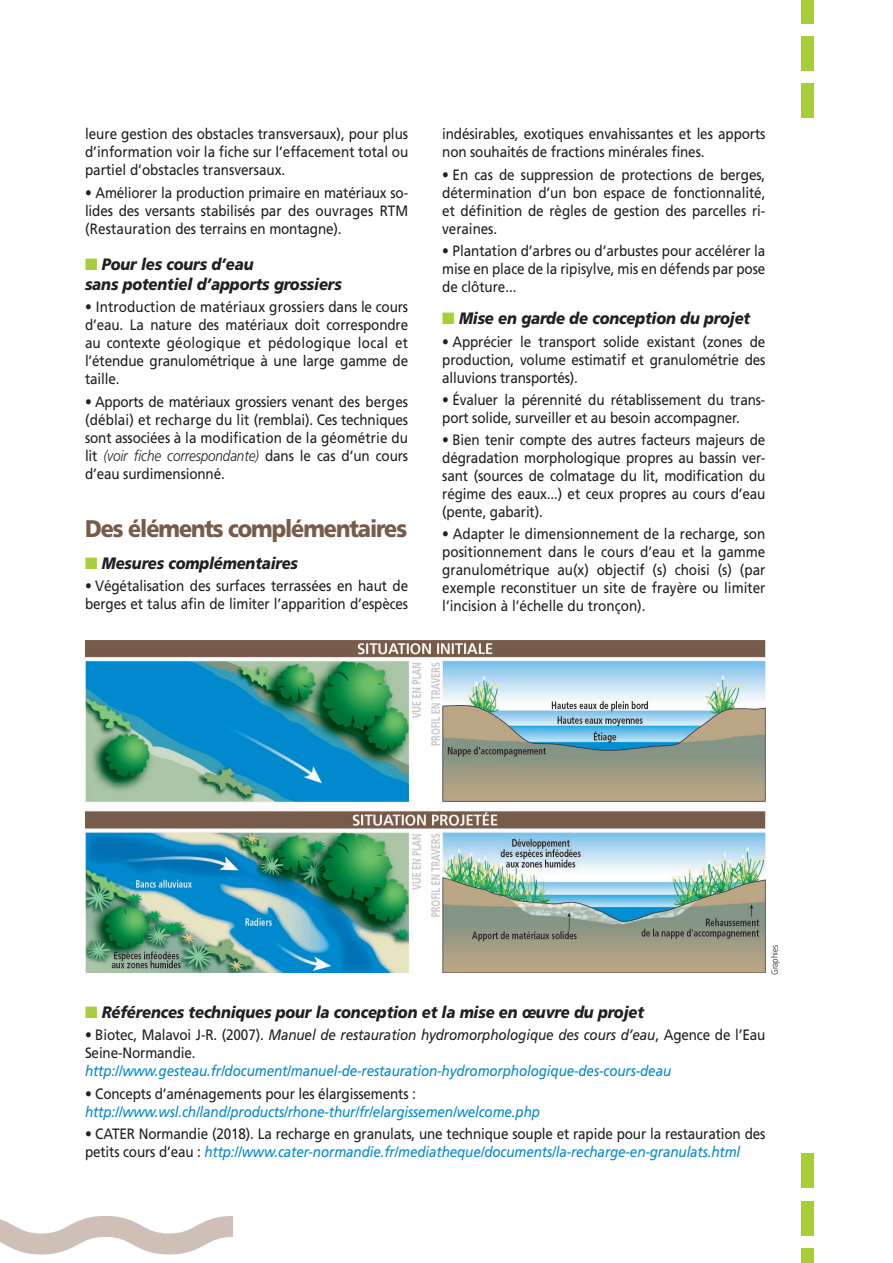
<style>
.page{position:relative;width:893px;height:1263px;background:#fff}
.page>*{position:absolute;margin:0;border:0;box-sizing:border-box;transform-origin:0 0}
.titre_11_Restaurati{font:900 24px "Frutiger";letter-spacing:-.05em;color:#775c4a;scale:.9 1}
.titre_111_fiches{font:italic 900 16.5px/19.8px "Frutiger";letter-spacing:-.01em;color:#231f20;scale:.9 1}
.a_corps_base{font:15px/18px "Frutiger";letter-spacing:-.01em;color:#231f20;text-align:justify;scale:.9 1}
.a_corps_base-2{font:italic 15px "Frutiger";letter-spacing:-.01em;color:#0089cf;scale:.9 1}
.crédits{font:300 9px "Frutiger";letter-spacing:-.01em;color:#231f20;scale:.9 1}
.s1{color:#a6ce39}
.s2{font-weight:300;font-style:italic}
.s3{font-style:italic}
.s4{font-style:italic;color:#0089cf}
</style>
<div class="page">
<svg style="left:0;top:1216px;width:233px;height:38px"></svg>
<div style="left:801px;top:83px;width:13px;height:34px;background:#a6ce39"></div>
<div style="left:801px;top:36px;width:13px;height:34px;background:#a6ce39"></div>
<div style="left:801px;top:0;width:13px;height:24px;background:#a6ce39"></div>
<div style="left:801px;top:1248px;width:13px;height:15px;background:#a6ce39"></div>
<div style="left:801px;top:1201px;width:13px;height:34px;background:#a6ce39"></div>
<div style="left:801px;top:1154px;width:13px;height:34px;background:#a6ce39"></div>
<img style="left:85px;top:640px;width:681px;height:333px">
<p class="a_corps_base" style="left:85px;top:125px;width:361px">leure gestion des obstacles transversaux), pour plus d’information voir la fiche sur l’effacement total ou partiel d’obstacles transversaux.</p>
<p class="a_corps_base" style="left:85px;top:183px;width:361px">• Améliorer la production primaire en matériaux so&shy;lides des versants stabilisés par des ouvrages RTM (Restauration des terrains en montagne).</p>
<p class="titre_111_fiches" style="left:85px;top:254px;width:287px"><span class="s1">■</span> Pour les cours d’eau<br>sans potentiel d’apports grossiers</p>
<p class="a_corps_base" style="left:85px;top:298px;width:361px">• Introduction de matériaux grossiers dans le cours d’eau. La nature des matériaux doit correspondre au contexte géologique et pédologique local et l’étendue granulométrique à une large gamme de taille.</p>
<p class="a_corps_base" style="left:85px;top:392px;width:361px">• Apports de matériaux grossiers venant des berges (déblai) et recharge du lit (remblai). Ces techniques sont associées à la modification de la géométrie du lit <span class="s2">(voir fiche correspondante)</span> dans le cas d’un cours d’eau surdimensionné.</p>
<p class="titre_11_Restaurati" style="left:85px;top:514px;width:359px">Des éléments complémentaires</p>
<p class="titre_111_fiches" style="left:85px;top:553px;width:238px"><span class="s1">■</span> Mesures complémentaires</p>
<p class="a_corps_base" style="left:85px;top:577px;width:361px">• Végétalisation des surfaces terrassées en haut de berges et talus afin de limiter l’apparition d’espèces</p>
<p class="a_corps_base" style="left:442px;top:125px;width:361px">indésirables, exotiques envahissantes et les apports non souhaités de fractions minérales fines.</p>
<p class="a_corps_base" style="left:442px;top:165px;width:361px">• En cas de suppression de protections de berges, détermination d’un bon espace de fonctionnalité, et définition de règles de gestion des parcelles ri&shy;veraines.</p>
<p class="a_corps_base" style="left:442px;top:241px;width:361px">• Plantation d’arbres ou d’arbustes pour accélérer la mise en place de la ripisylve, mis en défends par pose de clôture...</p>
<p class="titre_111_fiches" style="left:442px;top:308px;width:344px"><span class="s1">■</span> Mise en garde de conception du projet</p>
<p class="a_corps_base" style="left:442px;top:332px;width:361px">• Apprécier le transport solide existant (zones de production, volume estimatif et granulométrie des alluvions transportés).</p>
<p class="a_corps_base" style="left:442px;top:390px;width:361px">• Évaluer la pérennité du rétablissement du trans&shy;port solide, surveiller et au besoin accompagner.</p>
<p class="a_corps_base" style="left:442px;top:431px;width:361px">• Bien tenir compte des autres facteurs majeurs de dégradation morphologique propres au bassin ver&shy;sant (sources de colmatage du lit, modification du régime des eaux...) et ceux propres au cours d’eau (pente, gabarit).</p>
<p class="a_corps_base" style="left:442px;top:525px;width:361px">• Adapter le dimensionnement de la recharge, son positionnement dans le cours d’eau et la gamme granulométrique au(x) objectif (s) choisi (s) (par exemple reconstituer un site de frayère ou limiter l’incision à l’échelle du tronçon).</p>
<p class="crédits" style="left:770px;top:975px;width:35px;rotate:-90deg">Graphies</p>
<p class="titre_111_fiches" style="left:85px;top:1002px;width:623px"><span class="s1">■</span> Références techniques pour la conception et la mise en œuvre du projet</p>
<p class="a_corps_base" style="left:85px;top:1026px;width:757px">• Biotec, Malavoi J-R. (2007). <span class="s3">Manuel de restauration hydromorphologique des cours d’eau</span>, Agence de l’Eau<br>Seine-Normandie.</p>
<p class="a_corps_base-2" style="left:85px;top:1062px;width:653px">http://www.gesteau.fr/document/manuel-de-restauration-hydromorphologique-des-cours-deau</p>
<p class="a_corps_base" style="left:85px;top:1084px;width:369px">• Concepts d’aménagements pour les élargissements :</p>
<p class="a_corps_base-2" style="left:85px;top:1103px;width:507px">http://www.wsl.ch/land/products/rhone-thur/fr/elargissemen/welcome.php</p>
<p class="a_corps_base" style="left:85px;top:1124px;width:757px">• CATER Normandie (2018). La recharge en granulats, une technique souple et rapide pour la restauration des petits cours d’eau : <span class="s4">http://www.cater-normandie.fr/mediatheque/documents/la-recharge-en-granulats.html</span></p>
</div>
